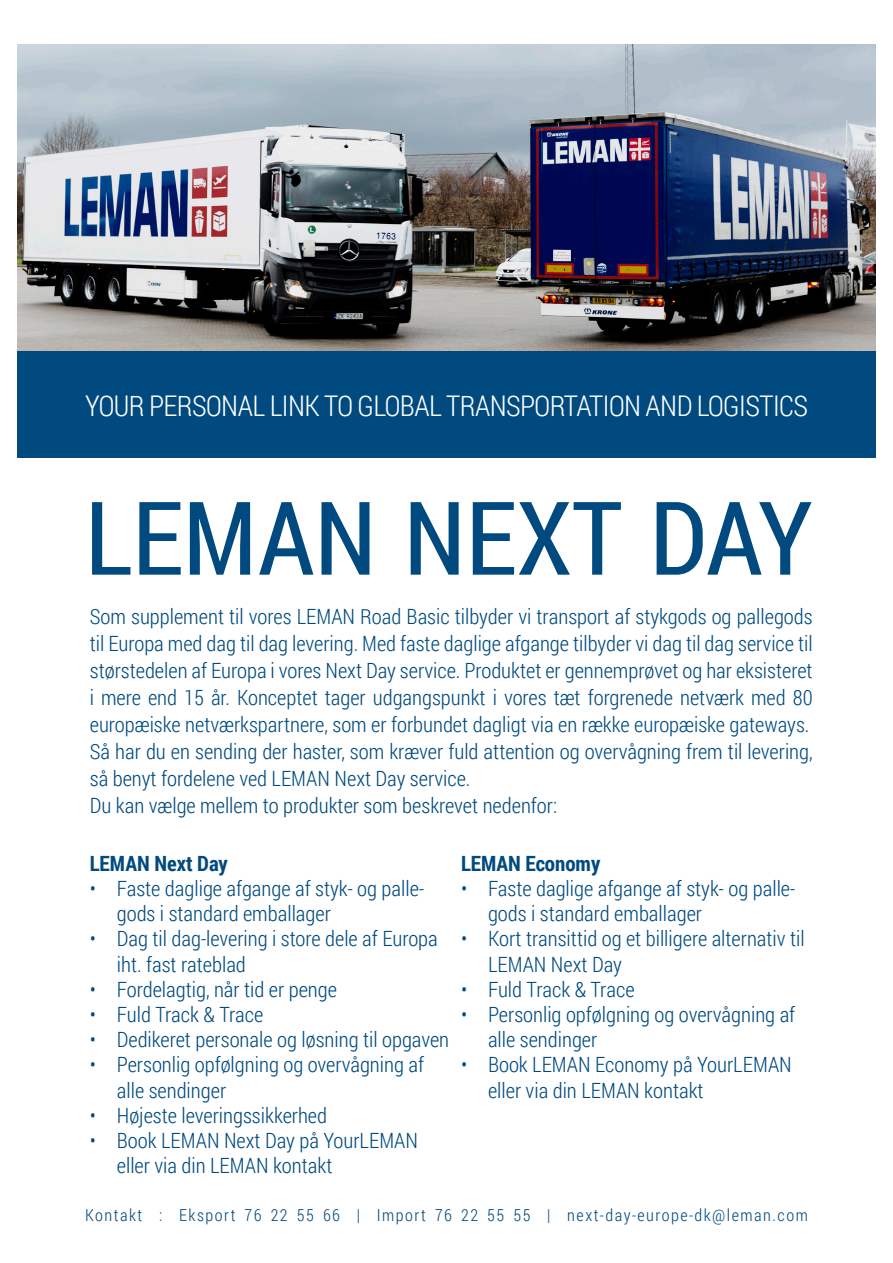
<style>
.page{position:relative;width:893px;height:1263px;background:#fff}
.page>*{position:absolute;margin:0;border:0;box-sizing:border-box;transform-origin:0 0}
.LEMAN_Overskrift{font:102px "Roboto Condensed";color:#004a7f}
.t1{font:300 28.5px "Roboto Condensed";letter-spacing:-.02em;color:#fff}
.t2{font:300 21px/25.2px "Roboto Condensed";color:#004a7f}
.t3{font:700 21px "Roboto Condensed";color:#004a7f}
.t4{font:300 16.5px "Roboto Condensed";letter-spacing:.09em;color:#004a7f}
</style>
<div class="page">
<img style="left:17px;top:44px;width:859px;height:307px">
<div style="left:17px;top:351px;width:859px;height:107px;background:#004a7f"></div>
<p class="t1" style="left:85px;top:386px;width:724px">YOUR PERSONAL LINK TO GLOBAL TRANSPORTATION AND LOGISTICS</p>
<p class="LEMAN_Overskrift" style="left:85px;top:467px;width:729px">LEMAN NEXT DAY</p>
<p class="t2" style="left:90px;top:603px;width:724px;line-height:27px;text-align:justify">Som supplement til vores LEMAN Road Basic tilbyder vi transport af stykgods og pallegods til Europa med dag til dag levering. Med faste daglige afgange tilbyder vi dag til dag service til størstedelen af Europa i vores Next Day service. Produktet er gennemprøvet og har eksisteret i mere end 15 år. Konceptet tager udgangspunkt i vores tæt forgrenede netværk med 80 europæiske netværkspartnere, som er forbundet dagligt via en række europæiske gateways.</p>
<p class="t2" style="left:90px;top:738px;width:724px;line-height:27px">Så har du en sending der haster, som kræver fuld attention og overvågning frem til levering, så benyt fordelene ved LEMAN Next Day service.</p>
<p class="t2" style="left:90px;top:793px;width:469px">Du kan vælge mellem to produkter som beskrevet nedenfor:</p>
<p class="t3" style="left:461px;top:848px;width:141px">LEMAN Economy</p>
<p class="t2" style="left:488px;top:875px;width:309px;text-indent:-27px">• Faste daglige afgange af styk- og palle&shy;gods i standard emballager</p>
<p class="t2" style="left:488px;top:925px;width:318px;text-indent:-27px">• Kort transittid og et billigere alternativ til<br>LEMAN Next Day</p>
<p class="t2" style="left:461px;top:976px;width:175px">• Fuld Track &amp; Trace</p>
<p class="t2" style="left:488px;top:1001px;width:309px;text-indent:-27px">• Personlig opfølgning og overvågning af alle sendinger</p>
<p class="t2" style="left:488px;top:1051px;width:305px;text-indent:-27px">• Book LEMAN Economy på YourLEMAN eller via din LEMAN kontakt</p>
<p class="t3" style="left:90px;top:848px;width:140px">LEMAN Next Day</p>
<p class="t2" style="left:117px;top:875px;width:309px;text-indent:-27px">• Faste daglige afgange af styk- og palle&shy;gods i standard emballager</p>
<p class="t2" style="left:117px;top:925px;width:323px;text-indent:-27px">• Dag til dag-levering i store dele af Europa iht. fast rateblad</p>
<p class="t2" style="left:90px;top:976px;width:249px">• Fordelagtig, når tid er penge</p>
<p class="t2" style="left:90px;top:1001px;width:175px">• Fuld Track &amp; Trace</p>
<p class="t2" style="left:90px;top:1026px;width:361px">• Dedikeret personale og løsning til opgaven</p>
<p class="t2" style="left:117px;top:1051px;width:309px;text-indent:-27px">• Personlig opfølgning og overvågning af alle sendinger</p>
<p class="t2" style="left:90px;top:1102px;width:239px">• Højeste leveringssikkerhed</p>
<p class="t2" style="left:117px;top:1127px;width:303px;text-indent:-27px">• Book LEMAN Next Day på YourLEMAN eller via din LEMAN kontakt</p>
<p class="t4" style="left:85px;top:1204px;width:724px">Kontakt : Eksport 76 22 55 66 | Import 76 22 55 55 | next-day-europe-dk@leman.com</p>
</div>
